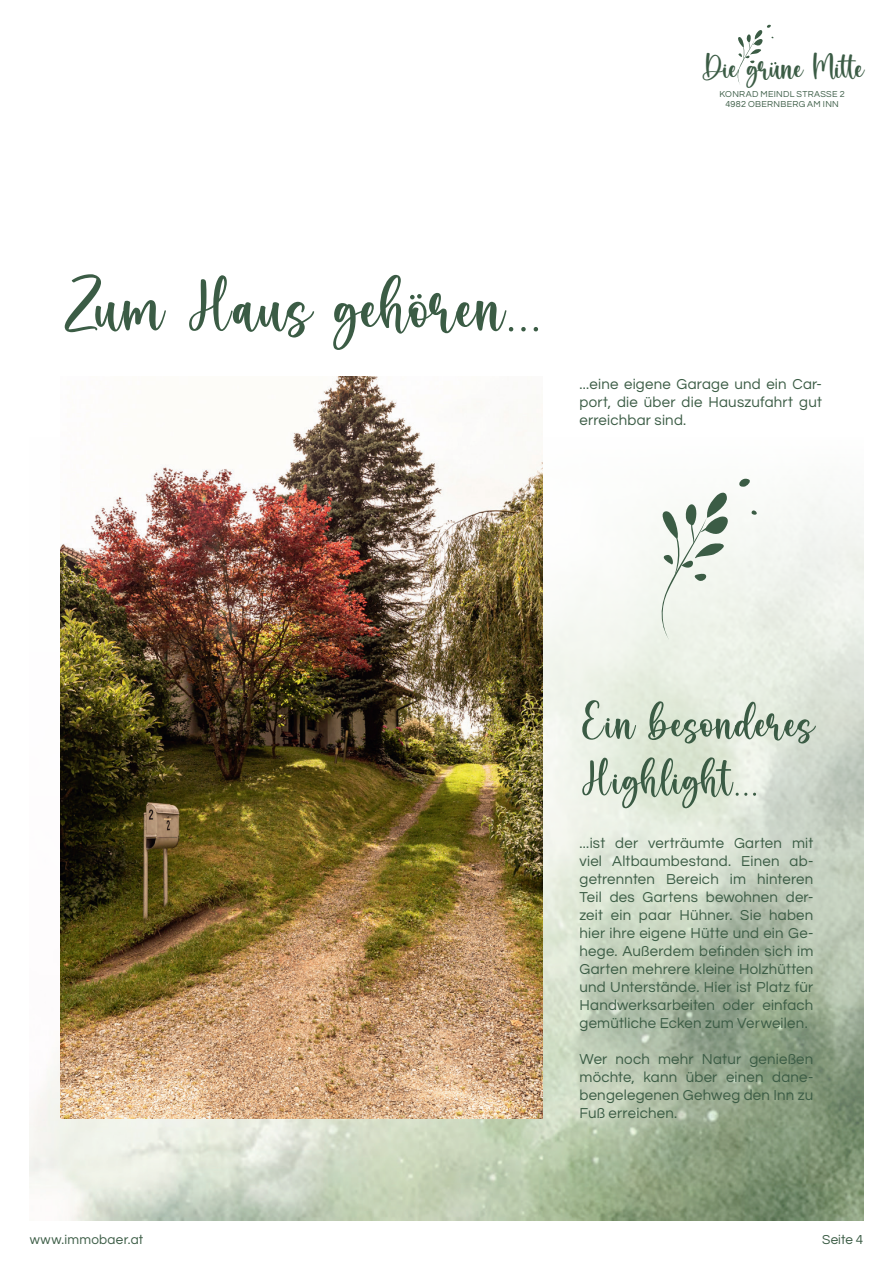
<style>
.page{position:relative;width:893px;height:1263px;background:#fff}
.page>*{position:absolute;margin:0;border:0;box-sizing:border-box;transform-origin:0 0}
.t1{font:83.1px "Bravely";letter-spacing:.025em;color:#3b5c45}
.t2{font:56.25px/56.2px "Bravely";letter-spacing:.025em;color:#3b5c45}
.t3{font:39.15px "Bravely";color:#3b5c45}
.t4{font:15px/18px "Questrial";letter-spacing:.015em;color:#3b5c45;text-align:justify}
.t5{font:13.5px "Questrial";letter-spacing:.02em;color:#3b5c45}
.t6{font:9px/10.8px "Questrial";letter-spacing:.035em;color:#3b5c45;text-align:center}
</style>
<div class="page">
<img style="left:30px;top:62px;width:833px;height:1158px">
<svg style="left:735px;top:24px;width:41px;height:61px"></svg>
<img style="left:61px;top:377px;width:481px;height:741px">
<svg style="left:656px;top:490px;width:74px;height:150px"></svg>
<svg style="left:739px;top:477px;width:13px;height:10px"></svg>
<svg style="left:751px;top:510px;width:6px;height:5px"></svg>
<svg style="left:410px;top:294px;width:12px;height:5px"></svg>
<h3 class="t3" style="left:701px;top:51px;width:164px">Die grüne Mitte</h3>
<p class="t6" style="left:719px;top:89px;width:127px">KONRAD MEINDL STRASSE 2<br>4982 OBERNBERG AM INN</p>
<h1 class="t1" style="left:61px;top:271px;width:483px">Zum Haus gehören...</h1>
<p class="t4" style="left:579px;top:375px;width:244px">...eine eigene Garage und ein Car&shy;port, die über die Hauszufahrt gut erreichbar sind.</p>
<h2 class="t2" style="left:579px;top:701px;width:235px">Ein besonderes<br>Highlight...</h2>
<p class="t4" style="left:579px;top:835px;width:235px">...ist der verträumte Garten mit viel Altbaumbestand. Einen ab&shy;getrennten Bereich im hinteren Teil des Gartens bewohnen der&shy;zeit ein paar Hühner. Sie haben hier ihre eigene Hütte und ein Ge&shy;hege. Außerdem befinden sich im Garten mehrere kleine Holzhütten und Unterstände. Hier ist Platz für Handwerksarbeiten oder einfach gemütliche Ecken zum Verweilen.</p>
<p class="t4" style="left:579px;top:1051px;width:235px">Wer noch mehr Natur genießen möchte, kann über einen dane&shy;bengelegenen Gehweg den Inn zu Fuß erreichen.</p>
<p class="t5" style="left:30px;top:1233px;width:115px">www.immobaer.at</p>
<p class="t5" style="left:822px;top:1233px;width:43px">Seite 4</p>
</div>
